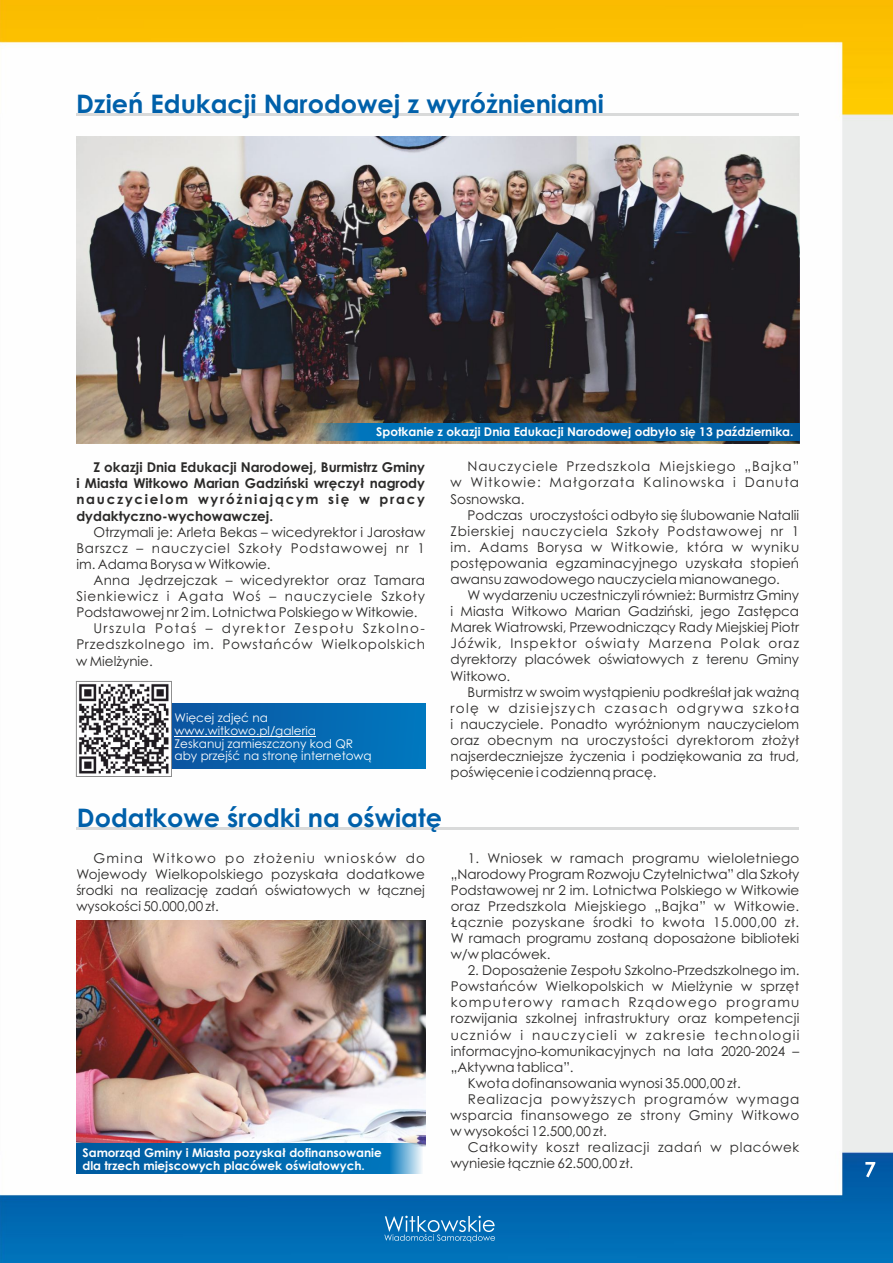
<style>
.page{position:relative;width:893px;height:1263px;background:#fff}
.page>*{position:absolute;margin:0;border:0;box-sizing:border-box;transform-origin:0 0}
.t1{font:700 25.5px "Century Gothic";color:#0060aa}
.t2{font:13.5px/16px "Century Gothic";color:#2b2a29;text-align:justify}
.t3{font:700 13.5px/16.4px "Century Gothic";color:#2b2a29;text-align:justify}
.t4{font:13.5px "Century Gothic";letter-spacing:.02em;color:#2b2a29}
.t5{font:13.5px "Century Gothic";letter-spacing:.085em;color:#2b2a29}
.t6{font:13.5px/16px "Century Gothic";letter-spacing:.04em;color:#2b2a29}
.t7{font:700 12px/13px "Century Gothic";color:#fefefe}
.t8{font:12px/12.9px "Century Gothic";color:#fefefe}
</style>
<div class="page">
<img style="left:0;top:0;width:893px;height:1263px">
<svg style="left:865px;top:1162px;width:10px;height:15px"></svg>
<svg style="left:384px;top:1216px;width:111px;height:26px;background:#3488c2"></svg>
<hr style="left:76px;top:114px;width:723px;height:2px;background:#d9dada">
<div style="left:171px;top:703px;width:254px;height:65px;background:linear-gradient(to right,#0c54a0,#0078bf)"></div>
<hr style="left:175px;top:736px;width:141px;height:1px;background:#fefefe">
<svg style="left:76px;top:681px;width:96px;height:96px"></svg>
<img style="left:76px;top:136px;width:723px;height:307px">
<img style="left:77px;top:682px;width:94px;height:94px">
<svg style="left:312px;top:423px;width:487px;height:17px;background:#086aaa"></svg>
<hr style="left:77px;top:827px;width:722px;height:2px;background:#d9dada">
<img style="left:76px;top:921px;width:349px;height:225px">
<svg style="left:76px;top:1144px;width:347px;height:30px;background:#0b6fb2"></svg>
<h1 class="t1" style="left:76px;top:94px;width:529px">Dzień Edukacji Narodowej z wyróżnieniami</h1>
<p class="t7" style="left:376px;top:426px;width:419px">Spotkanie z okazji Dnia Edukacji Narodowej odbyło się 13 października.</p>
<p class="t3" style="left:76px;top:460px;width:350px;text-indent:17px">Z okazji Dnia Edukacji Narodowej, Burmistrz Gminy i Miasta Witkowo Marian Gadziński wręczył nagrody nauczycielom wyróżniającym się w pracy dydaktyczno-wychowawczej.</p>
<p class="t2" style="left:76px;top:525px;width:350px;text-indent:17px">Otrzymali je: Arleta Bekas – wicedyrektor i Jarosław Barszcz – nauczyciel Szkoły Podstawowej nr 1 im. Adama Borysa w Witkowie.</p>
<p class="t2" style="left:76px;top:573px;width:350px;text-indent:17px">Anna Jędrzejczak – wicedyrektor oraz Tamara Sienkiewicz i Agata Woś – nauczyciele Szkoły Podstawowej nr 2 im. Lotnictwa Polskiego w Witkowie.</p>
<p class="t2" style="left:76px;top:622px;width:350px;text-indent:17px">Urszula Potaś – dyrektor Zespołu Szkolno-Przedszkolnego im. Powstańców Wielkopolskich w Mielżynie.</p>
<p class="t8" style="left:175px;top:712px;width:199px">Więcej zdjęć na www.witkowo.pl/galeria<br>Zeskanuj zamieszczony kod QR aby przejść na stronę internetową</p>
<p class="t2" style="left:450px;top:460px;width:350px;text-indent:17px">Nauczyciele Przedszkola Miejskiego „Bajka” w Witkowie: Małgorzata Kalinowska i Danuta Sosnowska.</p>
<p class="t2" style="left:450px;top:508px;width:350px;text-indent:17px">Podczas uroczystości odbyło się ślubowanie Natalii Zbierskiej nauczyciela Szkoły Podstawowej nr 1 im. Adams Borysa w Witkowie, która w wyniku postępowania egzaminacyjnego uzyskała stopień awansu zawodowego nauczyciela mianowanego.</p>
<p class="t2" style="left:450px;top:588px;width:350px;text-indent:17px">W wydarzeniu uczestniczyli również: Burmistrz Gminy i Miasta Witkowo Marian Gadziński, jego Zastępca Marek Wiatrowski, Przewodniczący Rady Miejskiej Piotr Jóźwik, Inspektor oświaty Marzena Polak oraz dyrektorzy placówek oświatowych z terenu Gminy Witkowo.</p>
<p class="t2" style="left:451px;top:685px;width:350px;text-indent:17px">Burmistrz w swoim wystąpieniu podkreślał jak ważną rolę w dzisiejszych czasach odgrywa szkoła i nauczyciele. Ponadto wyróżnionym nauczycielom oraz obecnym na uroczystości dyrektorom złożył najserdeczniejsze życzenia i podziękowania za trud, poświęcenie i codzienną pracę.</p>
<h1 class="t1" style="left:77px;top:807px;width:367px">Dodatkowe środki na oświatę</h1>
<p class="t2" style="left:76px;top:851px;width:350px;text-indent:17px">Gmina Witkowo po złożeniu wniosków do Wojewody Wielkopolskiego pozyskała dodatkowe środki na realizację zadań oświatowych w łącznej wysokości 50.000,00 zł.</p>
<p class="t7" style="left:83px;top:1147px;width:301px">Samorząd Gminy i Miasta pozyskał dofinansowanie dla trzech miejscowych placówek oświatowych.</p>
<p class="t2" style="left:451px;top:851px;width:350px;text-indent:17px">1. Wniosek w ramach programu wieloletniego „Narodowy Program Rozwoju Czytelnictwa” dla Szkoły Podstawowej nr 2 im. Lotnictwa Polskiego w Witkowie oraz Przedszkola Miejskiego „Bajka” w Witkowie.<br>Łącznie pozyskane środki to kwota 15.000,00 zł.<br>W ramach programu zostaną doposażone biblioteki w/w placówek.</p>
<p class="t2" style="left:468px;top:963px;width:333px">2. Doposażenie Zespołu Szkolno-Przedszkolnego im.</p>
<p class="t4" style="left:451px;top:981px;width:350px">Powstańców Wielkopolskich w Mielżynie w sprzęt</p>
<p class="t5" style="left:451px;top:997px;width:350px">komputerowy ramach Rządowego programu</p>
<p class="t4" style="left:451px;top:1013px;width:350px">rozwijania szkolnej infrastruktury oraz kompetencji</p>
<p class="t5" style="left:451px;top:1029px;width:350px">uczniów i nauczycieli w zakresie technologii</p>
<p class="t2" style="left:451px;top:1044px;width:350px">informacyjno-komunikacyjnych na lata 2020-2024 –</p>
<p class="t2" style="left:451px;top:1060px;width:124px">„Aktywna tablica”.</p>
<p class="t2" style="left:468px;top:1076px;width:275px">Kwota dofinansowania wynosi 35.000,00 zł.</p>
<p class="t2" style="left:451px;top:1092px;width:350px;text-indent:17px">Realizacja powyższych programów wymaga wsparcia finansowego ze strony Gminy Witkowo w wysokości 12.500,00 zł.</p>
<p class="t6" style="left:451px;top:1140px;width:350px;text-indent:17px">Całkowity koszt realizacji zadań w placówek wyniesie łącznie 62.500,00 zł.</p>
</div>
